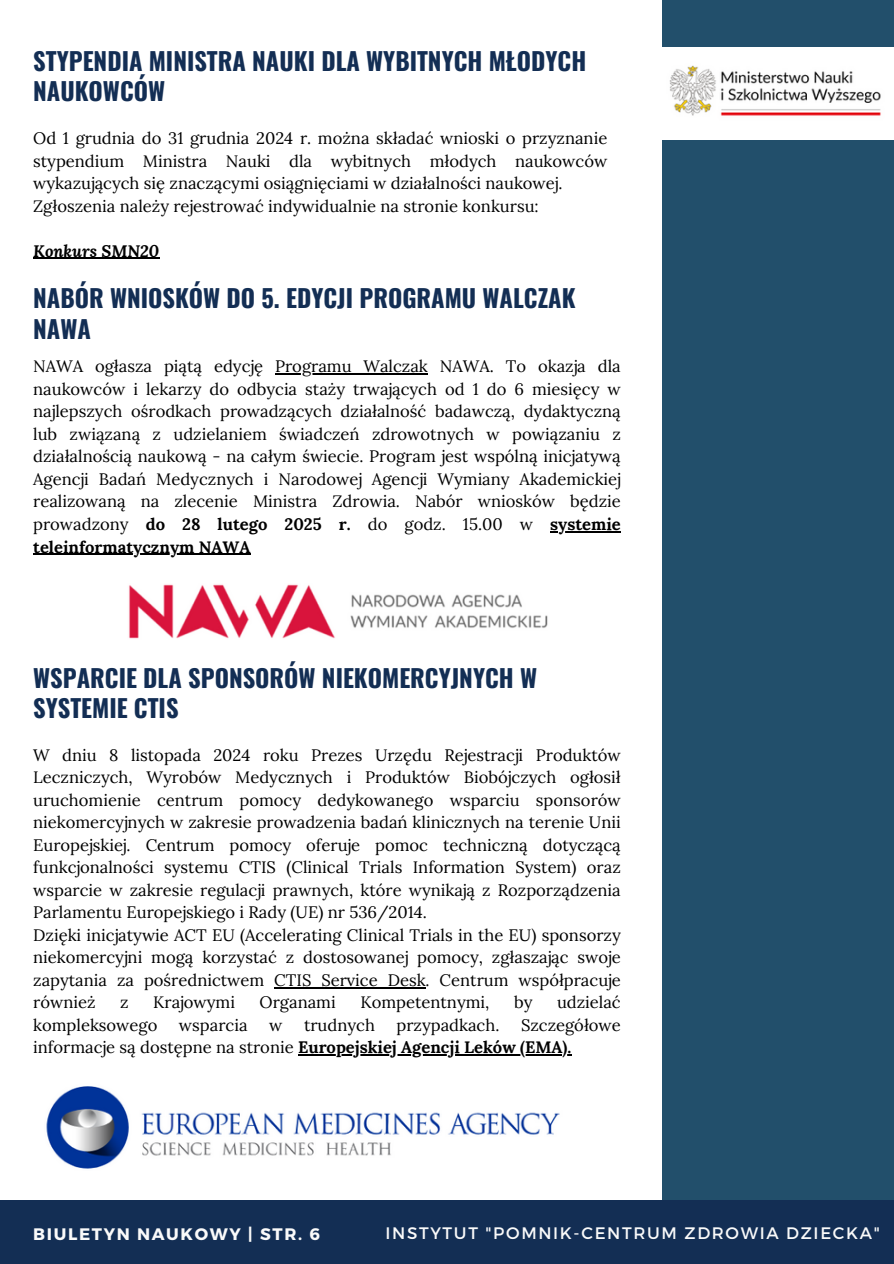
<style>
.page{position:relative;width:894px;height:1264px;background:#fff}
.page>*{position:absolute;margin:0;border:0;box-sizing:border-box;transform-origin:0 0}
.t1{font:700 24.45px/30.3px "Oswald";color:#132e54}
.t2{font:16.65px "Montserrat";letter-spacing:.1em;color:#fafafa}
.t3{font:700 16.65px "Montserrat";letter-spacing:.1em;color:#fafafa}
.t4{font:16.5px/22.5px "Lora";color:#000;text-align:justify}
.t5{font:700 16.5px "Lora";color:#000}
.t6{font:italic 700 16.5px "Lora";color:#000}
.s1{font-weight:700}
</style>
<div class="page">
<div style="left:662px;top:0;width:231px;height:1207px;background:#224f6b"></div>
<div style="left:0;top:1199px;width:893px;height:64px;background:#132e54"></div>
<img style="left:662px;top:47px;width:231px;height:92px">
<img style="left:129px;top:584px;width:419px;height:55px">
<img style="left:46px;top:1086px;width:514px;height:83px">
<hr style="left:33px;top:258px;width:126px;height:1px;background:#000">
<hr style="left:275px;top:373px;width:153px;height:1px;background:#000">
<hr style="left:550px;top:531px;width:70px;height:1px;background:#000">
<hr style="left:33px;top:553px;width:217px;height:1px;background:#000">
<hr style="left:274px;top:986px;width:151px;height:2px;background:#000">
<hr style="left:298px;top:1054px;width:273px;height:1px;background:#000">
<h4 class="t1" style="left:33px;top:45px;width:554px">STYPENDIA MINISTRA NAUKI DLA WYBITNYCH MŁODYCH<br>NAUKOWCÓW</h4>
<h1 class="t4" style="left:33px;top:127px;width:575px">Od 1 grudnia do 31 grudnia 2024 r. można składać wnioski o przyznanie stypendium Ministra Nauki dla wybitnych młodych naukowców wykazujących się znaczącymi osiągnięciami w działalności naukowej.</h1>
<p class="t4" style="left:33px;top:194px;width:507px">Zgłoszenia należy rejestrować indywidualnie na stronie konkursu:</p>
<p class="t6" style="left:33px;top:240px;width:128px">Konkurs SMN20</p>
<p class="t1" style="left:33px;top:282px;width:543px">NABÓR WNIOSKÓW DO 5. EDYCJI PROGRAMU WALCZAK<br>NAWA</p>
<p class="t4" style="left:33px;top:355px;width:589px;text-indent:242px">Programu Walczak NAWA. To okazja dla naukowców i lekarzy do odbycia staży trwających od 1 do 6 miesięcy w najlepszych ośrodkach prowadzących działalność badawczą, dydaktyczną lub związaną z udzielaniem świadczeń zdrowotnych w powiązaniu z działalnością naukową - na całym świecie. Program jest wspólną inicjatywą Agencji Badań Medycznych i Narodowej Agencji Wymiany Akademickiej realizowaną na zlecenie Ministra Zdrowia. Nabór wniosków będzie prowadzony <span class="s1">do 28 lutego 2025 r.</span> do godz. 15.00 w</p>
<h1 class="t4" style="left:33px;top:355px;width:231px">NAWA ogłasza piątą edycję</h1>
<p class="t5" style="left:550px;top:513px;width:72px">systemie</p>
<h1 class="t5" style="left:33px;top:536px;width:219px">teleinformatycznym NAWA</h1>
<p class="t1" style="left:33px;top:661px;width:505px">WSPARCIE DLA SPONSORÓW NIEKOMERCYJNYCH W<br>SYSTEMIE CTIS</p>
<p class="t4" style="left:33px;top:743px;width:589px">W dniu 8 listopada 2024 roku Prezes Urzędu Rejestracji Produktów Leczniczych, Wyrobów Medycznych i Produktów Biobójczych ogłosił uruchomienie centrum pomocy dedykowanego wsparciu sponsorów niekomercyjnych w zakresie prowadzenia badań klinicznych na terenie Unii Europejskiej. Centrum pomocy oferuje pomoc techniczną dotyczącą funkcjonalności systemu CTIS (Clinical Trials Information System) oraz wsparcie w zakresie regulacji prawnych, które wynikają z Rozporządzenia Parlamentu Europejskiego i Rady (UE) nr 536/2014.</p>
<p class="t4" style="left:33px;top:923px;width:589px">Dzięki inicjatywie ACT EU (Accelerating Clinical Trials in the EU) sponsorzy niekomercyjni mogą korzystać z dostosowanej pomocy, zgłaszając swoje zapytania za pośrednictwem CTIS Service Desk. Centrum współpracuje również</p>
<p class="t4" style="left:120px;top:991px;width:10px">z</p>
<p class="t4" style="left:153px;top:991px;width:83px">Krajowymi</p>
<p class="t4" style="left:259px;top:991px;width:78px">Organami</p>
<p class="t4" style="left:360px;top:991px;width:130px">Kompetentnymi,</p>
<p class="t4" style="left:514px;top:991px;width:20px">by</p>
<p class="t4" style="left:557px;top:991px;width:65px">udzielać</p>
<p class="t4" style="left:33px;top:1013px;width:126px">kompleksowego</p>
<p class="t4" style="left:179px;top:1013px;width:70px">wsparcia</p>
<p class="t4" style="left:269px;top:1013px;width:15px">w</p>
<p class="t4" style="left:304px;top:1013px;width:72px">trudnych</p>
<p class="t4" style="left:396px;top:1013px;width:104px">przypadkach.</p>
<p class="t4" style="left:33px;top:1013px;width:589px;text-indent:487px">Szczegółowe informacje są dostępne na stronie <span class="s1">Europejskiej Agencji Leków (EMA).</span></p>
<p class="t3" style="left:33px;top:1222px;width:288px">BIULETYN NAUKOWY | STR. 6</p>
<p class="t2" style="left:385px;top:1222px;width:495px">INSTYTUT "POMNIK-CENTRUM ZDROWIA DZIECKA"</p>
</div>
